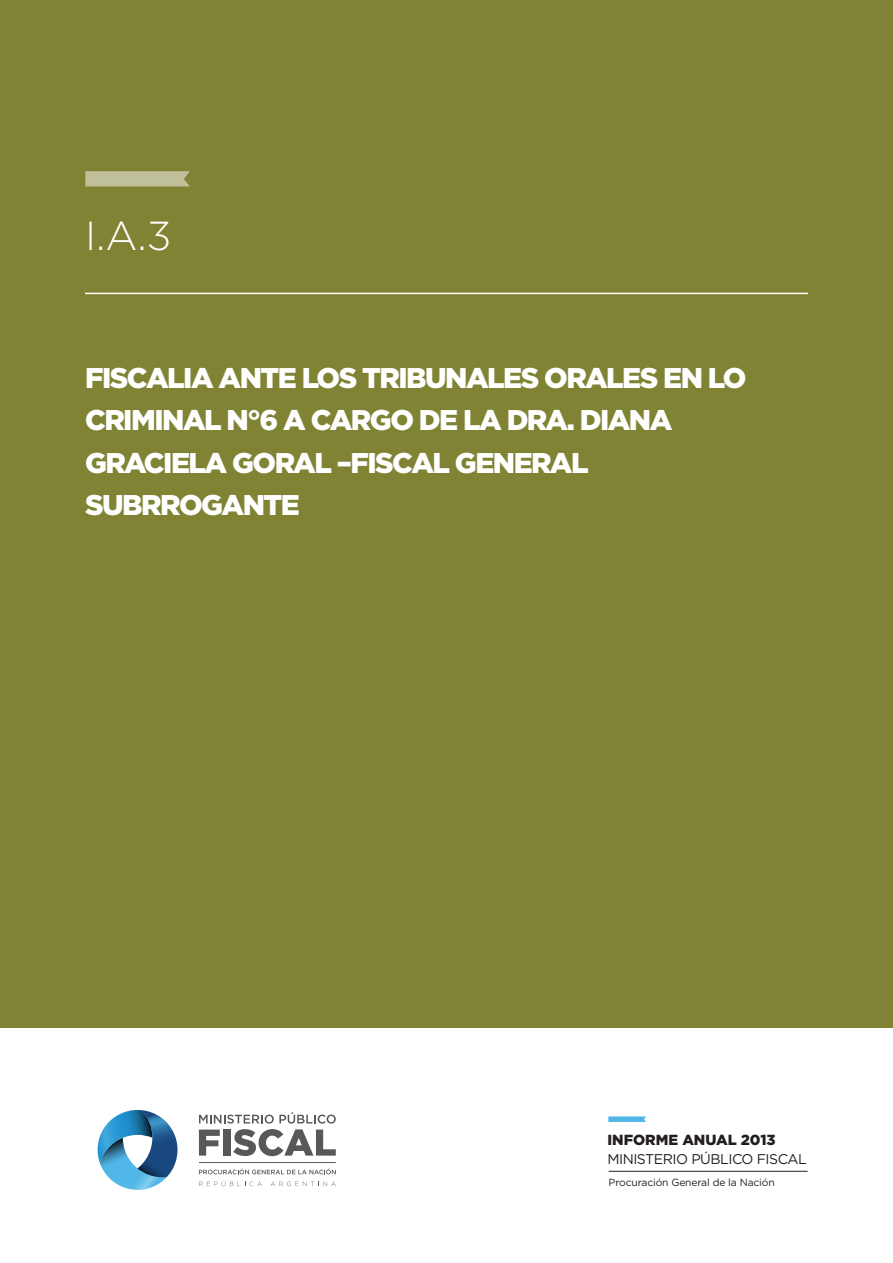
<style>
.page{position:relative;width:893px;height:1263px;background:#fff}
.page>*{position:absolute;margin:0;border:0;box-sizing:border-box;transform-origin:0 0}
.t1{font:300 40.5px "Gotham";color:#fff}
.t2{font:900 28.5px/42px "Gotham";letter-spacing:-.055em;color:#fff}
.t3{font:900 14.7px "Gotham";color:#231f20}
.t4{font:14.1px "Gotham";letter-spacing:-.035em;color:#231f20}
.t5{font:10.35px "Gotham";letter-spacing:-.01em;color:#231f20}
</style>
<div class="page">
<div style="left:0;top:0;width:893px;height:1027px;background:#808334"></div>
<hr style="left:85px;top:293px;width:723px;height:1px;background:#fff">
<hr style="left:199px;top:1162px;width:137px;height:1px;background:#57585a">
<svg style="left:199px;top:1168px;width:137px;height:6px"></svg>
<svg style="left:199px;top:1180px;width:63px;height:6px"></svg>
<svg style="left:271px;top:1181px;width:65px;height:5px"></svg>
<svg style="left:199px;top:1129px;width:21px;height:26px"></svg>
<div style="left:223px;top:1129px;width:7px;height:26px;background:#57585a"></div>
<svg style="left:233px;top:1129px;width:103px;height:27px"></svg>
<svg style="left:199px;top:1112px;width:137px;height:11px"></svg>
<svg style="left:98px;top:1110px;width:79px;height:80px"></svg>
<svg style="left:608px;top:1116px;width:38px;height:6px"></svg>
<hr style="left:609px;top:1171px;width:199px;height:1px;background:#231f20">
<svg style="left:85px;top:171px;width:105px;height:15px;background:#bcbd94"></svg>
<h1 class="t1" style="left:85px;top:210px;width:88px">I.A.3</h1>
<p class="t2" style="left:85px;top:357px;width:663px">FISCALIA ANTE LOS TRIBUNALES ORALES EN LO<br>CRIMINAL N°6 A CARGO DE LA DRA. DIANA<br>GRACIELA GORAL –FISCAL GENERAL<br>SUBRROGANTE</p>
<p class="t3" style="left:607px;top:1130px;width:170px">INFORME ANUAL 2013</p>
<p class="t4" style="left:607px;top:1149px;width:201px">MINISTERIO PÚBLICO FISCAL</p>
<p class="t5" style="left:609px;top:1176px;width:168px">Procuración General de la Nación</p>
</div>
